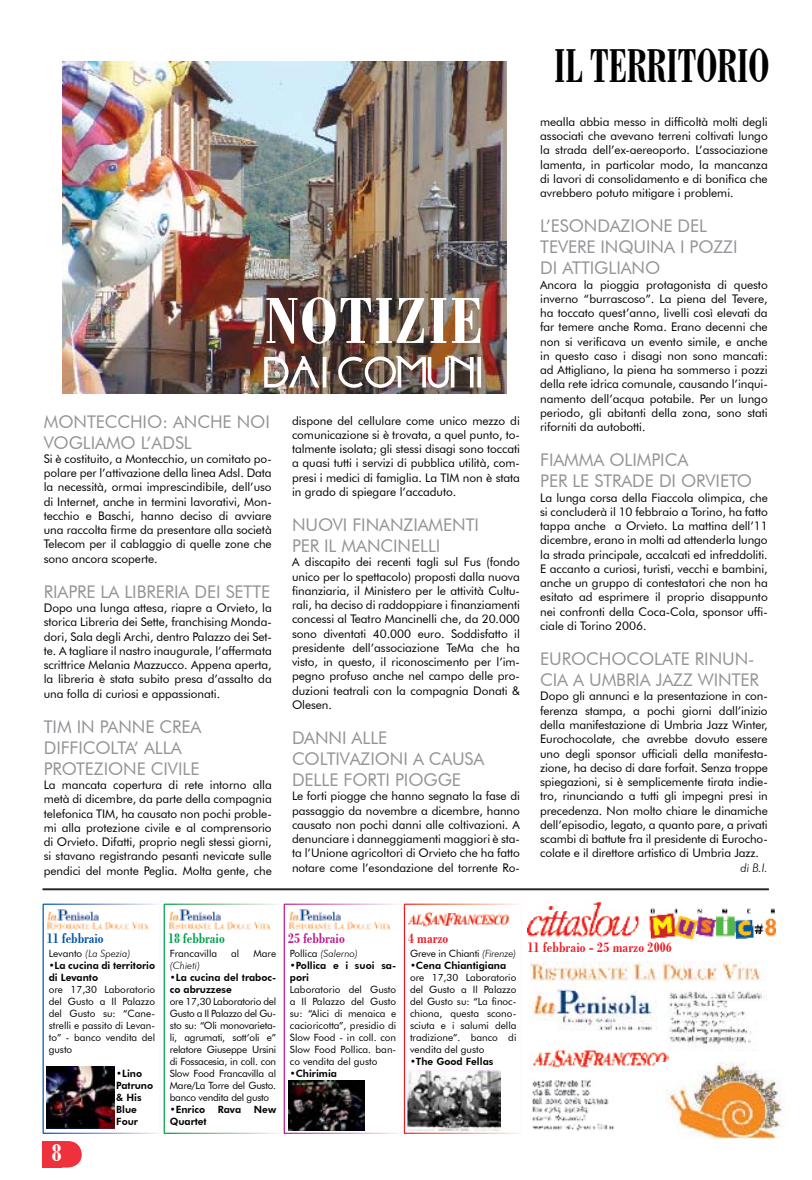
<style>
.page{position:relative;width:812px;height:1180px;background:#fff}
.page>*{position:absolute;margin:0;border:0;box-sizing:border-box;transform-origin:0 0}
.t1{font:700 condensed 68.88px "Bodoni BT";letter-spacing:.02em;color:#fff}
.t2{font:700 condensed 50px "Bodoni BT";color:#000;scale:.77 1}
.t3{font:700 condensed 26.25px "Bodoni BT";color:#fff}
.t4{font:17.5px/21px "Futura BT";letter-spacing:-.005em;color:#939598}
.t5{font:700 condensed 15px "Bodoni BT";letter-spacing:.01em;color:#ed1c24}
.t6{font:700 condensed 15px "Bodoni BT";color:#0054a6}
.t7{font:700 condensed 15px "Bodoni BT";color:#009f4c}
.t8{font:700 condensed 15px "Bodoni BT";color:#bd1a8d}
.t9{font:11.88px/14.2px "Futura BT";letter-spacing:-.005em;color:#000;text-align:justify}
.t10{font:italic 300 11.88px "Futura BT";color:#000}
.t11{font:10px/12px "Futura BT";color:#000;text-align:justify}
.t12{font:800 10px/12px "Futura BT";color:#000}
.t13{font:italic 300 10px "Futura BT";color:#000}
.s1{font-weight:400;font-style:normal}
.s2{font-weight:300;font-style:italic}
</style>
<div class="page">
<div style="left:404px;top:904px;width:118px;height:230px;border:1px solid #fff"></div>
<img style="left:63px;top:61px;width:443px;height:332px">
<img style="left:263px;top:355px;width:57px;height:34px">
<img style="left:337px;top:355px;width:137px;height:34px">
<div style="left:477px;top:357px;width:4px;height:30px;border:2px solid #fff"></div>
<hr style="left:43px;top:889px;width:725px;height:1px;background:#000">
<svg style="left:62px;top:1141px;width:20px;height:27px"></svg>
<div style="left:43px;top:1141px;width:19px;height:27px;background:#ee313c"></div>
<img style="left:527px;top:902px;width:248px;height:37px">
<img style="left:530px;top:961px;width:232px;height:87px">
<img style="left:530px;top:1044px;width:138px;height:87px">
<img style="left:656px;top:1063px;width:129px;height:76px">
<img style="left:408px;top:911px;width:102px;height:15px">
<img style="left:407px;top:1070px;width:93px;height:61px">
<div style="left:43px;top:904px;width:118px;height:230px;border:1px solid #fff"></div>
<img style="left:47px;top:909px;width:102px;height:21px">
<img style="left:47px;top:1066px;width:68px;height:62px">
<div style="left:164px;top:904px;width:118px;height:230px;border:1px solid #fff"></div>
<img style="left:168px;top:909px;width:102px;height:21px">
<img style="left:289px;top:1080px;width:75px;height:50px">
<div style="left:283px;top:904px;width:119px;height:230px;border:1px solid #fff"></div>
<img style="left:288px;top:909px;width:102px;height:21px">
<h1 class="t1" style="left:265px;top:280px;width:219px">NOTIZIE</h1>
<h3 class="t4" style="left:44px;top:411px;width:227px">MONTECCHIO: ANCHE NOI<br>VOGLIAMO L’ADSL</h3>
<p class="t9" style="left:44px;top:451px;width:229px">Si è costituito, a Montecchio, un comitato po&shy;polare per l’attivazione della linea Adsl. Data la necessità, ormai imprescindibile, dell’uso di Internet, anche in termini lavorativi, Mon&shy;tecchio e Baschi, hanno deciso di avviare una raccolta firme da presentare alla società Telecom per il cablaggio di quelle zone che sono ancora scoperte.</p>
<h3 class="t4" style="left:44px;top:581px;width:228px">RIAPRE LA LIBRERIA DEI SETTE</h3>
<p class="t9" style="left:44px;top:601px;width:229px">Dopo una lunga attesa, riapre a Orvieto, la storica Libreria dei Sette, franchising Monda&shy;dori, Sala degli Archi, dentro Palazzo dei Set&shy;te. A tagliare il nastro inaugurale, l’affermata scrittrice Melania Mazzucco. Appena aperta, la libreria è stata subito presa d’assalto da una folla di curiosi e appassionati.</p>
<h3 class="t4" style="left:44px;top:716px;width:159px">TIM IN PANNE CREA<br>DIFFICOLTA’ ALLA<br>PROTEZIONE CIVILE</h3>
<p class="t9" style="left:44px;top:778px;width:229px">La mancata copertura di rete intorno alla metà di dicembre, da parte della compagnia telefonica TIM, ha causato non pochi proble&shy;mi alla protezione civile e al comprensorio di Orvieto. Difatti, proprio negli stessi giorni, si stavano registrando pesanti nevicate sulle pendici del monte Peglia. Molta gente, che</p>
<p class="t9" style="left:292px;top:413px;width:229px">dispone del cellulare come unico mezzo di comunicazione si è trovata, a quel punto, to&shy;talmente isolata; gli stessi disagi sono toccati a quasi tutti i servizi di pubblica utilità, com&shy;presi i medici di famiglia. La TIM non è stata in grado di spiegare l’accaduto.</p>
<h3 class="t4" style="left:292px;top:514px;width:188px">NUOVI FINANZIAMENTI<br>PER IL MANCINELLI</h3>
<p class="t9" style="left:292px;top:555px;width:229px">A discapito dei recenti tagli sul Fus (fondo unico per lo spettacolo) proposti dalla nuova finanziaria, il Ministero per le attività Cultu&shy;rali, ha deciso di raddoppiare i finanziamenti concessi al Teatro Mancinelli che, da 20.000 sono diventati 40.000 euro. Soddisfatto il presidente dell’associazione TeMa che ha visto, in questo, il riconoscimento per l’im&shy;pegno profuso anche nel campo delle pro&shy;duzioni teatrali con la compagnia Donati &amp; Olesen.</p>
<h3 class="t4" style="left:292px;top:727px;width:194px">DANNI ALLE<br>COLTIVAZIONI A CAUSA<br>DELLE FORTI PIOGGE</h3>
<p class="t9" style="left:292px;top:789px;width:229px">Le forti piogge che hanno segnato la fase di passaggio da novembre a dicembre, hanno causato non pochi danni alle coltivazioni. A denunciare i danneggiamenti maggiori è sta&shy;ta l’Unione agricoltori di Orvieto che ha fatto notare come l’esondazione del torrente Ro-</p>
<h2 class="t2" style="left:554px;top:36px;width:281px">IL TERRITORIO</h2>
<p class="t9" style="left:540px;top:115px;width:229px">mealla abbia messo in difficoltà molti degli associati che avevano terreni coltivati lungo la strada dell’ex-aereoporto. L’associazione lamenta, in particolar modo, la mancanza di lavori di consolidamento e di bonifica che avrebbero potuto mitigare i problemi.</p>
<h3 class="t4" style="left:540px;top:216px;width:199px">L’ESONDAZIONE DEL<br>TEVERE INQUINA I POZZI<br>DI ATTIGLIANO</h3>
<p class="t9" style="left:540px;top:277px;width:229px">Ancora la pioggia protagonista di questo inverno “burrascoso”. La piena del Tevere, ha toccato quest’anno, livelli così elevati da far temere anche Roma. Erano decenni che non si verificava un evento simile, e anche in questo caso i disagi non sono mancati: ad Attigliano, la piena ha sommerso i pozzi della rete idrica comunale, causando l’inqui&shy;namento dell’acqua potabile. Per un lungo periodo, gli abitanti della zona, sono stati riforniti da autobotti.</p>
<h3 class="t4" style="left:540px;top:450px;width:213px">FIAMMA OLIMPICA<br>PER LE STRADE DI ORVIETO</h3>
<p class="t9" style="left:540px;top:490px;width:229px">La lunga corsa della Fiaccola olimpica, che si concluderà il 10 febbraio a Torino, ha fatto tappa anche a Orvieto. La mattina dell’11 dicembre, erano in molti ad attenderla lungo la strada principale, accalcati ed infreddoliti.<br>E accanto a curiosi, turisti, vecchi e bambini, anche un gruppo di contestatori che non ha esitato ad esprimere il proprio disappunto nei confronti della Coca-Cola, sponsor uffi&shy;ciale di Torino 2006.</p>
<h3 class="t4" style="left:540px;top:648px;width:220px">EUROCHOCOLATE RINUN-<br>CIA A UMBRIA JAZZ WINTER</h3>
<p class="t9" style="left:540px;top:689px;width:229px">Dopo gli annunci e la presentazione in con&shy;ferenza stampa, a pochi giorni dall’inizio della manifestazione di Umbria Jazz Winter, Eurochocolate, che avrebbe dovuto essere uno degli sponsor ufficiali della manifesta&shy;zione, ha deciso di dare forfait. Senza troppe spiegazioni, si è semplicemente tirata indie&shy;tro, rinunciando a tutti gli impegni presi in precedenza. Non molto chiare le dinamiche dell’episodio, legato, a quanto pare, a privati scambi di battute fra il presidente di Eurocho&shy;colate e il direttore artistico di Umbria Jazz.</p>
<p class="t10" style="left:740px;top:860px;width:29px">di B.I.</p>
<p class="t6" style="left:47px;top:929px;width:58px">11 febbraio</p>
<p class="t13" style="left:49px;top:948px;width:83px"><span class="s1">Levanto</span> (La Spezia)</p>
<p class="t12" style="left:49px;top:960px;width:108px">•La cucina di territorio di Levanto</p>
<p class="t11" style="left:49px;top:984px;width:108px">ore 17,30 Laboratorio del Gusto a Il Palazzo del Gusto su: “Cane&shy;strelli e passito di Levan&shy;to” - banco vendita del gusto</p>
<p class="t12" style="left:116px;top:1068px;width:38px">•Lino<br>Patruno &amp; His<br>Blue<br>Four</p>
<h3 class="t3" style="left:51px;top:1137px;width:12px">8</h3>
<p class="t7" style="left:168px;top:929px;width:58px">18 febbraio</p>
<p class="t11" style="left:170px;top:948px;width:49px">Francavilla</p>
<p class="t11" style="left:231px;top:948px;width:10px">al</p>
<p class="t11" style="left:253px;top:948px;width:24px">Mare</p>
<p class="t13" style="left:170px;top:960px;width:32px">(Chieti)</p>
<p class="t12" style="left:170px;top:972px;width:108px">•La cucina del traboc&shy;co abruzzese</p>
<p class="t11" style="left:170px;top:996px;width:108px">ore 17,30 Laboratorio del Gusto a Il Palazzo del Gu&shy;sto su: “Oli monovarieta&shy;li, agrumati, sott’oli e” relatore Giuseppe Ursini di Fossacesia, in coll. con Slow Food Francavilla al Mare/La Torre del Gusto. banco vendita del gusto</p>
<p class="t12" style="left:170px;top:1104px;width:37px">•Enrico</p>
<p class="t12" style="left:218px;top:1104px;width:25px">Rava</p>
<p class="t12" style="left:254px;top:1104px;width:24px">New</p>
<p class="t12" style="left:170px;top:1116px;width:38px">Quartet</p>
<p class="t8" style="left:288px;top:929px;width:58px">25 febbraio</p>
<p class="t13" style="left:290px;top:948px;width:70px"><span class="s1">Pollica</span> (Salerno)</p>
<p class="t12" style="left:290px;top:960px;width:108px">•Pollica e i suoi sa&shy;pori</p>
<p class="t11" style="left:290px;top:984px;width:108px">Laboratorio del Gusto a Il Palazzo del Gusto su: “Alici di menaica e cacioricotta”, presidio di Slow Food - in coll. con Slow Food Pollica. ban&shy;co vendita del gusto</p>
<p class="t12" style="left:290px;top:1068px;width:49px">•Chirimia</p>
<p class="t5" style="left:408px;top:929px;width:41px">4 marzo</p>
<p class="t11" style="left:410px;top:948px;width:108px">Greve in Chianti <span class="s2">(Firenze)</span></p>
<p class="t12" style="left:410px;top:960px;width:98px">•Cena Chiantigiana</p>
<p class="t11" style="left:410px;top:972px;width:108px">ore 17,30 Laboratorio del Gusto a Il Palazzo del Gusto su: “La finoc&shy;chiona, questa scono&shy;sciuta e i salumi della tradizione”. banco di vendita del gusto</p>
<p class="t12" style="left:410px;top:1056px;width:85px">•The Good Fellas</p>
<p class="t5" style="left:527px;top:938px;width:146px">11 febbraio - 25 marzo 2006</p>
</div>
